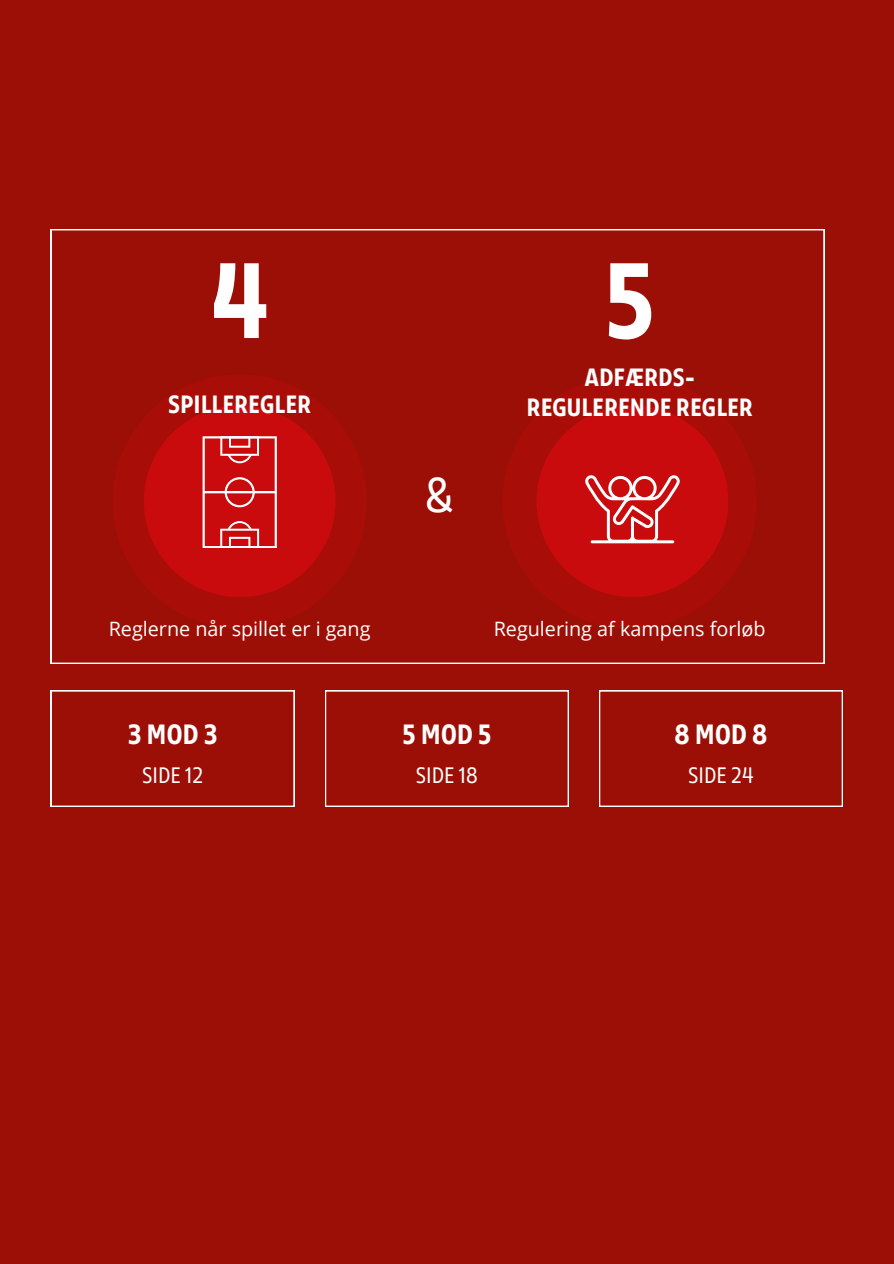
<style>
.page{position:relative;width:894px;height:1264px;background:#fff}
.page>*{position:absolute;margin:0;border:0;box-sizing:border-box;transform-origin:0 0}
.t1{font:700 condensed 93.45px "DBU";color:#fff}
.t2{font:42.6px "DBU";color:#fff}
.t3{font:700 condensed 24.3px "DBU";letter-spacing:.105em;color:#fff}
.t4{font:700 condensed 21.9px/30.2px "DBU";color:#fff;text-align:center}
.t5{font:19.8px "Open Sans";color:#fff}
.t6{font:condensed 19.5px "DBU";color:#fff}
</style>
<div class="page">
<div style="left:0;top:0;width:893px;height:1263px;background:#9c0f06"></div>
<svg style="left:51px;top:229px;width:773px;height:434px"></svg>
<svg style="left:51px;top:690px;width:243px;height:116px"></svg>
<svg style="left:325px;top:690px;width:243px;height:116px"></svg>
<svg style="left:599px;top:690px;width:243px;height:116px"></svg>
<div style="left:113px;top:374px;width:253px;height:254px;background:#a90d08;border-radius:50%"></div>
<div style="left:144px;top:405px;width:191px;height:192px;background:#c90b0e;border-radius:50%"></div>
<svg style="left:202px;top:436px;width:74px;height:112px"></svg>
<div style="left:502px;top:374px;width:254px;height:254px;background:#a90d08;border-radius:50%"></div>
<div style="left:536px;top:405px;width:192px;height:192px;background:#c90b0e;border-radius:50%"></div>
<svg style="left:585px;top:475px;width:95px;height:68px"></svg>
<h1 class="t1" style="left:211px;top:263px;width:58px">4</h1>
<p class="t4" style="left:168px;top:392px;width:145px">SPILLEREGLER</p>
<p class="t5" style="left:109px;top:614px;width:263px">Reglerne når spillet er i gang</p>
<h2 class="t2" style="left:424px;top:478px;width:31px">&amp;</h2>
<h1 class="t1" style="left:604px;top:263px;width:52px">5</h1>
<p class="t4" style="left:526px;top:364px;width:228px">ADFÆRDS-<br>REGULERENDE REGLER</p>
<p class="t5" style="left:493px;top:614px;width:273px">Regulering af kampens forløb</p>
<p class="t3" style="left:128px;top:724px;width:91px">3MOD3</p>
<p class="t6" style="left:142px;top:767px;width:63px">SIDE 12</p>
<p class="t6" style="left:416px;top:767px;width:64px">SIDE 18</p>
<p class="t6" style="left:688px;top:767px;width:67px">SIDE 24</p>
<p class="t3" style="left:402px;top:724px;width:90px">5MOD5</p>
<p class="t3" style="left:674px;top:724px;width:94px">8MOD8</p>
</div>
